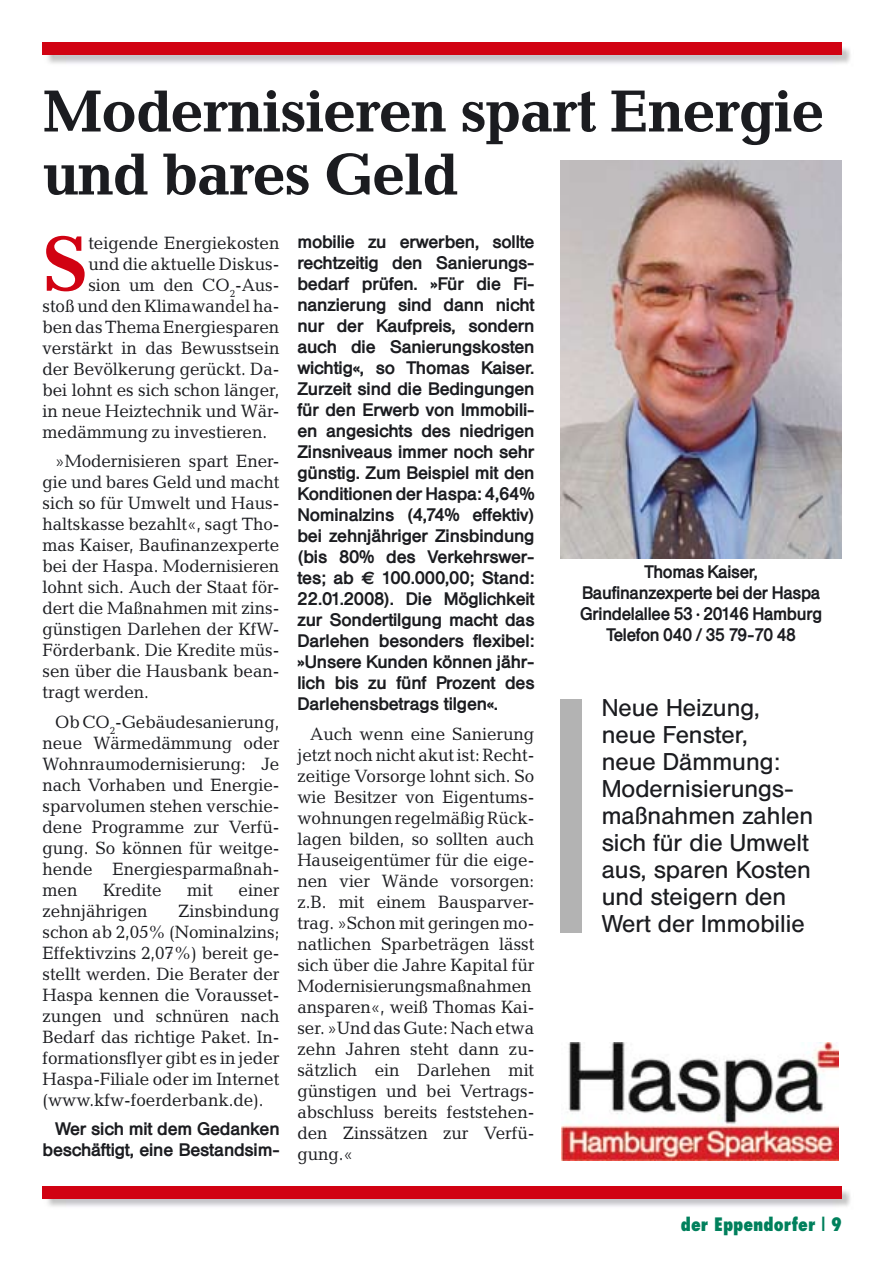
<style>
.page{position:relative;width:893px;height:1263px;background:#fff}
.page>*{position:absolute;margin:0;border:0;box-sizing:border-box;transform-origin:0 0}
.t1{font:700 79.65px "Candida";color:#d10212;scale:.95 1}
.t2{font:700 60px/63px "Candida";letter-spacing:-.03em;color:#1b1c20}
.t3{font:24px/27px "Haspa";color:#1b1c20}
.t4{font:18px/21px "Candida";letter-spacing:-.005em;color:#1b1c20;text-align:justify;scale:.95 1}
.t5{font:700 18px/21px "Haspa";color:#1b1c20;text-align:right}
.t6{font:700 18px/21px "Haspa";color:#1b1c20;text-align:center;scale:.95 1}
.t7{font:800 condensed 18px "Futura";color:#00805c}
.s1{font-family:"Euro Sans"}
</style>
<div class="page">
<div style="left:43px;top:43px;width:799px;height:12px;background:#d10212"></div>
<img style="left:43px;top:1191px;width:807px;height:16px">
<div style="left:43px;top:1186px;width:799px;height:12px;background:#d10212"></div>
<img style="left:560px;top:161px;width:282px;height:397px">
<img style="left:562px;top:1043px;width:276px;height:117px">
<div style="left:560px;top:699px;width:21px;height:233px;background:#b3b3b3"></div>
<h2 class="t2" style="left:43px;top:79px;width:784px">Modernisieren spart Energie und bares Geld</h2>
<h1 class="t1" style="left:43px;top:218px;width:50px">S</h1>
<p class="t4" style="left:88px;top:232px;width:203px">teigende Energiekosten</p>
<p class="t4" style="left:88px;top:253px;width:203px">und die aktuelle Diskus-</p>
<p class="t4" style="left:88px;top:274px;width:203px">sion um den CO<sub>2</sub>-Aus-</p>
<p class="t4" style="left:43px;top:295px;width:251px">stoß und den Klimawandel ha-</p>
<p class="t4" style="left:43px;top:316px;width:251px">ben das Thema Energiesparen</p>
<p class="t4" style="left:43px;top:337px;width:251px">verstärkt in das Bewusstsein</p>
<p class="t4" style="left:43px;top:358px;width:251px">der Bevölkerung gerückt. Da-</p>
<p class="t4" style="left:43px;top:379px;width:251px">bei lohnt es sich schon länger,</p>
<p class="t4" style="left:43px;top:400px;width:251px">in neue Heiztechnik und Wär-</p>
<p class="t4" style="left:43px;top:421px;width:238px">medämmung zu investieren.</p>
<p class="t4" style="left:43px;top:451px;width:251px;text-indent:13px">»Modernisieren spart Ener&shy;gie und bares Geld und macht sich so für Umwelt und Haus&shy;haltskasse bezahlt«, sagt Tho&shy;mas Kaiser, Baufinanzexperte bei der Haspa. Modernisieren lohnt sich. Auch der Staat för&shy;dert die Maßnahmen mit zins&shy;günstigen Darlehen der KfW-Förderbank. Die Kredite müs&shy;sen über die Hausbank bean&shy;tragt werden.</p>
<p class="t4" style="left:43px;top:711px;width:251px;text-indent:13px">Ob CO<sub>2</sub>-Gebäudesanierung, neue Wärmedämmung oder Wohnraumodernisierung: Je nach Vorhaben und Energie&shy;sparvolumen stehen verschie&shy;dene Programme zur Verfü&shy;gung. So können für weitge&shy;hende Energiesparmaßnah&shy;men</p>
<p class="t4" style="left:103px;top:879px;width:63px">Kredite</p>
<p class="t4" style="left:187px;top:879px;width:29px">mit</p>
<p class="t4" style="left:239px;top:879px;width:44px">einer</p>
<p class="t4" style="left:43px;top:900px;width:112px">zehnjährigen</p>
<p class="t4" style="left:43px;top:900px;width:251px;text-indent:136px">Zinsbindung schon ab 2,05% (Nominalzins; Effektivzins 2,07%) bereit ge&shy;stellt werden. Die Berater der Haspa kennen die Vorausset&shy;zungen und schnüren nach Bedarf das richtige Paket. In&shy;formationsflyer gibt es in jeder Haspa-Filiale oder im Internet (www.kfw-foerderbank.de).</p>
<p class="t5" style="left:43px;top:1119px;width:238px">Wer sich mit dem Gedanken beschäftigt, eine Bestandsim-</p>
<p class="t5" style="left:297px;top:232px;width:238px;text-align:justify">mobilie zu erwerben, sollte rechtzeitig den Sanierungs&shy;bedarf prüfen. »Für die Fi&shy;nanzierung sind dann nicht nur der Kaufpreis, sondern auch die Sanierungskosten wichtig«, so Thomas Kaiser.<br>Zurzeit sind die Bedingungen für den Erwerb von Immobili&shy;en angesichts des niedrigen Zinsniveaus immer noch sehr günstig. Zum Beispiel mit den Konditionen der Haspa: 4,64% Nominalzins (4,74% effektiv) bei zehnjähriger Zinsbindung (bis 80% des Verkehrswer&shy;tes; ab <span class="s1">€</span> 100.000,00; Stand:<br>22.01.2008). Die Möglichkeit zur Sondertilgung macht das Darlehen besonders flexibel: »Unsere Kunden können jähr&shy;lich bis zu fünf Prozent des Darlehensbetrags tilgen«.</p>
<p class="t4" style="left:297px;top:723px;width:251px;text-align:left;text-indent:13px">Auch wenn eine Sanierung jetzt noch nicht akut ist: Recht&shy;zeitige Vorsorge lohnt sich. So wie Besitzer von Eigentums&shy;wohnungen regelmäßig Rück&shy;lagen bilden, so sollten auch<br>Hauseigentümer für die eige&shy;nen vier Wände vorsorgen: z.B. mit einem Bausparver&shy;trag. »Schon mit geringen mo&shy;natlichen Sparbeträgen lässt sich über die Jahre Kapital für<br>Modernisierungsmaßnahmen ansparen«, weiß Thomas Kai&shy;ser. »Und das Gute: Nach etwa zehn Jahren steht dann zu&shy;sätzlich ein Darlehen mit günstigen und bei Vertrags&shy;abschluss bereits feststehen&shy;den Zinssätzen zur Verfü&shy;gung.«</p>
<p class="t6" style="left:580px;top:562px;width:256px">Thomas Kaiser,<br>Baufinanzexperte bei der Haspa<br>Grindelallee 53 · 20146 Hamburg<br>Telefon 040 / 35 79-70 48</p>
<h3 class="t3" style="left:602px;top:695px;width:213px">Neue Heizung, neue Fenster,<br>neue Dämmung:<br>Modernisierungs&shy;maßnahmen zahlen sich für die Umwelt aus, sparen Kosten und steigern den<br>Wert der Immobilie</h3>
<p class="t7" style="left:681px;top:1212px;width:163px">der Eppendorfer | 9</p>
</div>
